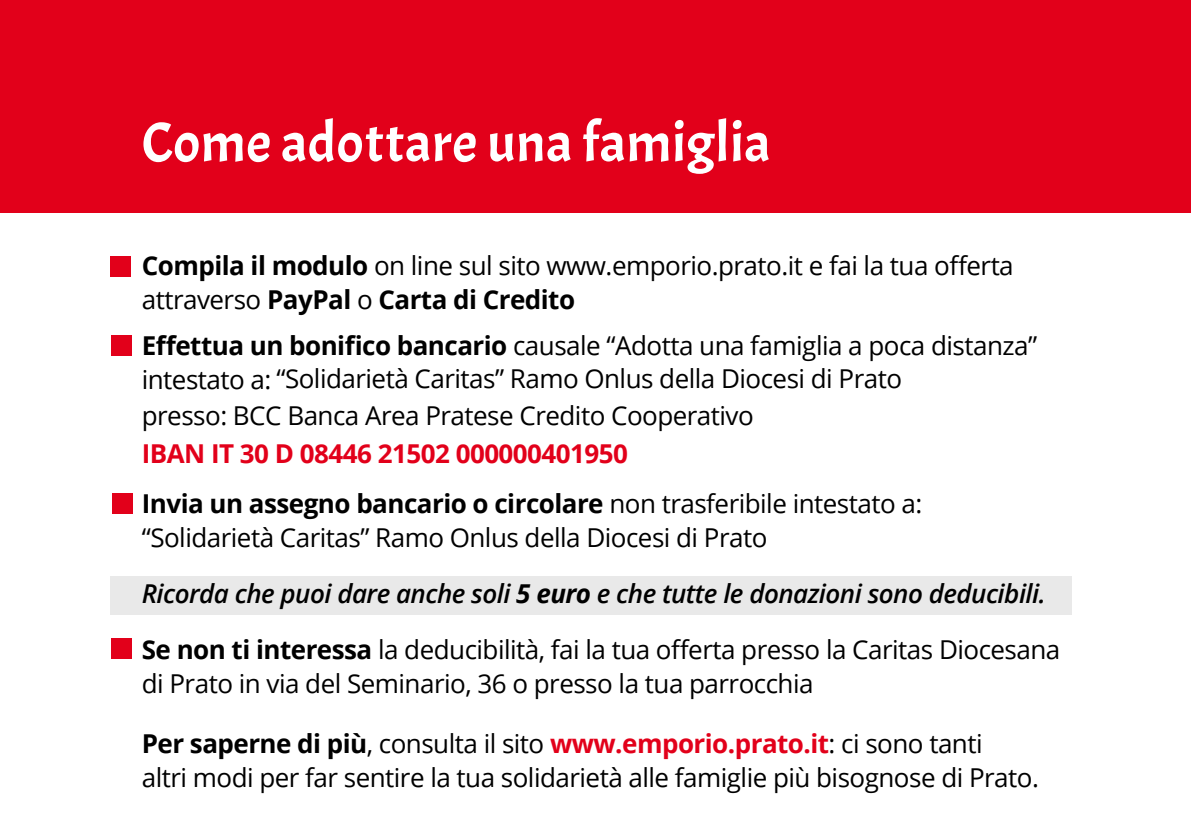
<style>
.page{position:relative;width:1191px;height:834px;background:#fff}
.page>*{position:absolute;margin:0;border:0;box-sizing:border-box;transform-origin:0 0}
.t1{font:56px "Acme";letter-spacing:.01em;color:#fff}
.t2{font:26px/34px "Open Sans";letter-spacing:-.02em;color:#000}
.t3{font:700 26px/50px "Open Sans";letter-spacing:-.02em;color:#000}
.s1{font-weight:700}
.s2{color:#e2001a}
.s3{font-weight:400}
.s4{font-weight:600;font-style:italic}
.s5{font-weight:700;font-style:italic}
.s6{font-weight:700;color:#e2001a}
</style>
<div class="page">
<div style="left:110px;top:576px;width:961px;height:38px;background:#e9e9e9"></div>
<div style="left:0;top:0;width:1191px;height:213px;background:#e2001a"></div>
<div style="left:110px;top:256px;width:21px;height:20px;background:#e2001a"></div>
<div style="left:111px;top:335px;width:21px;height:21px;background:#e2001a"></div>
<div style="left:112px;top:493px;width:21px;height:21px;background:#e2001a"></div>
<div style="left:111px;top:638px;width:21px;height:20px;background:#e2001a"></div>
<h1 class="t1" style="left:142px;top:108px;width:630px">Come adottare una famiglia</h1>
<p class="t2" style="left:142px;top:247px;width:873px"><span class="s1">Compila il modulo</span> on line sul sito www.emporio.prato.it e fai la tua offerta attraverso <span class="s1">PayPal</span> o <span class="s1">Carta di Credito</span></p>
<p class="t2" style="left:142px;top:327px;width:897px"><span class="s1">Effettua un bonifico bancario</span> causale “Adotta una famiglia a poca distanza” intestato a: “Solidarietà Caritas” Ramo Onlus della Diocesi di Prato</p>
<p class="t2" style="left:142px;top:397px;width:613px">presso: BCC Banca Area Pratese Credito Cooperativo</p>
<p class="t3" style="left:142px;top:427px;width:782px"><span class="s2">IBAN IT 30 D 08446 21502 000000401950<br></span>Invia un assegno bancario o circolare <span class="s3">non trasferibile intestato a:</span></p>
<p class="t2" style="left:142px;top:508px;width:920px;line-height:56px">“Solidarietà Caritas” Ramo Onlus della Diocesi di Prato<br><span class="s4">Ricorda che puoi dare anche soli</span> <span class="s5">5 euro</span> <span class="s4">e che tutte le donazioni sono deducibili.<br></span><span class="s1">Se non ti interessa</span> la deducibilità, fai la tua offerta presso la Caritas Diocesana</p>
<p class="t2" style="left:142px;top:665px;width:673px">di Prato in via del Seminario, 36 o presso la tua parrocchia</p>
<p class="t2" style="left:142px;top:725px;width:898px"><span class="s1">Per saperne di più</span>, consulta il sito <span class="s6">www.emporio.prato.it</span>: ci sono tanti<br>altri modi per far sentire la tua solidarietà alle famiglie più bisognose di Prato.</p>
</div>
